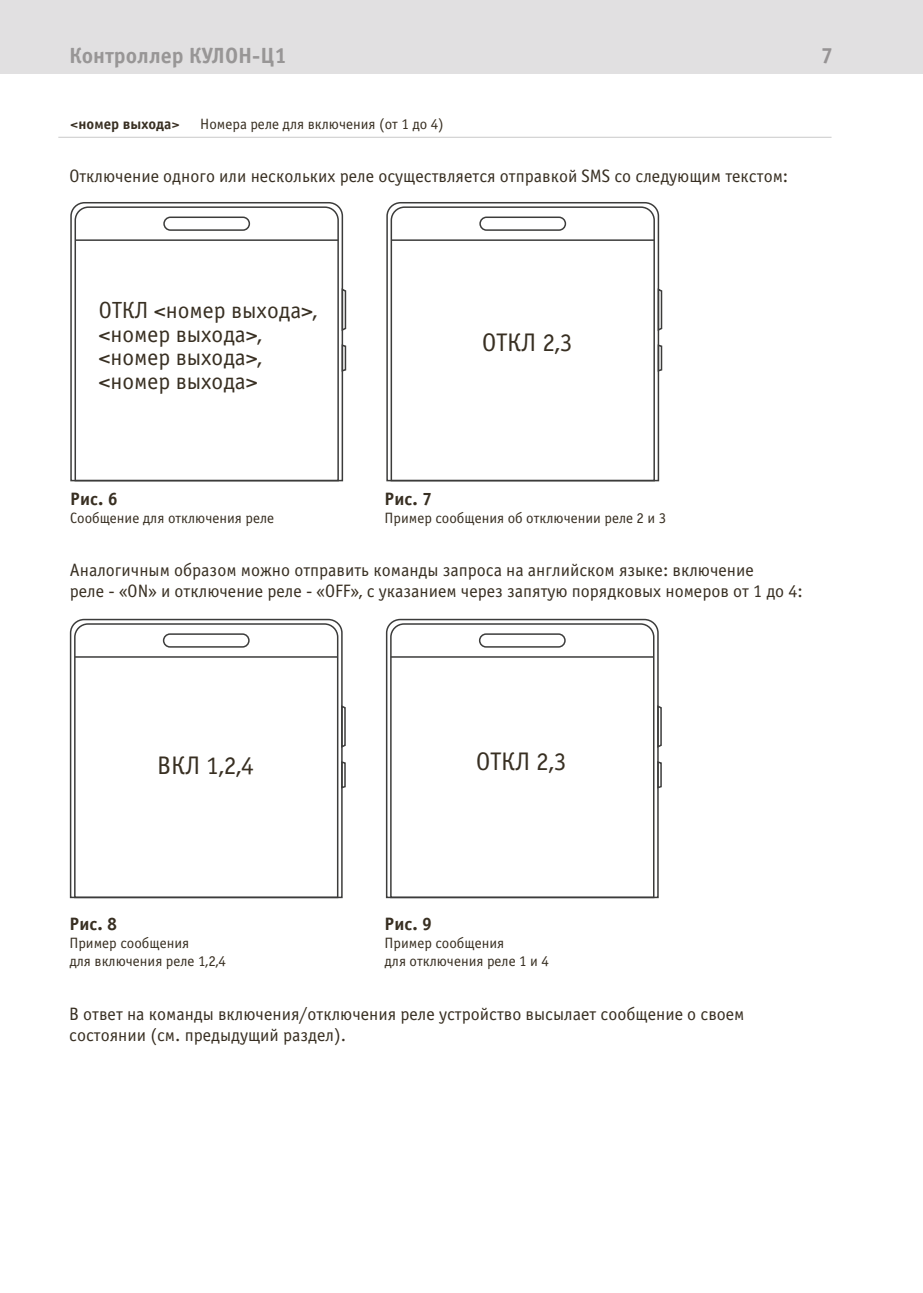
<style>
.page{position:relative;width:923px;height:1293px;background:#fff}
.page>*{position:absolute;margin:0;border:0;box-sizing:border-box;transform-origin:0 0}
.t1{font:25.5px "Officina Sans C";color:#382f22}
.t2{font:23.4px/23.4px "Officina Sans C";color:#382f22}
.t3{font:700 22.05px "Officina Sans C";color:#989696}
.t4{font:700 22.05px "Officina Sans C";color:#969394}
.t5{font:18px/21px "Officina Sans C";color:#382f22}
.t6{font:700 18px "Officina Sans C";color:#382f22}
.t7{font:15px/18px "Officina Sans C";color:#382f22}
.t8{font:700 15px "Officina Sans C";color:#382f22}
</style>
<div class="page">
<hr style="left:58px;top:137px;width:773px;height:1px;background:#c9c9c9">
<svg style="left:660px;top:289px;width:3px;height:41px"></svg>
<svg style="left:660px;top:345px;width:3px;height:26px"></svg>
<svg style="left:386px;top:202px;width:274px;height:280px"></svg>
<svg style="left:344px;top:289px;width:3px;height:41px"></svg>
<svg style="left:344px;top:345px;width:3px;height:26px"></svg>
<svg style="left:70px;top:202px;width:274px;height:280px"></svg>
<svg style="left:659px;top:706px;width:3px;height:41px"></svg>
<svg style="left:659px;top:761px;width:3px;height:27px"></svg>
<svg style="left:385px;top:618px;width:274px;height:281px"></svg>
<svg style="left:343px;top:706px;width:3px;height:41px"></svg>
<svg style="left:343px;top:761px;width:3px;height:27px"></svg>
<svg style="left:69px;top:618px;width:274px;height:281px"></svg>
<div style="left:0;top:0;width:923px;height:73px;background:#e1e0e1"></div>
<p class="t3" style="left:69px;top:43px;width:219px">Контроллер КУЛОН-Ц1</p>
<p class="t4" style="left:821px;top:43px;width:14px">7</p>
<p class="t8" style="left:70px;top:116px;width:111px">&lt;номер выхода&gt;</p>
<p class="t7" style="left:200px;top:116px;width:245px">Номера реле для включения (от 1 до 4)</p>
<p class="t5" style="left:69px;top:166px;width:720px">Отключение одного или нескольких реле осуществляется отправкой SMS со следующим текстом:</p>
<p class="t2" style="left:99px;top:299px;width:220px">ОТКЛ &lt;номер выхода&gt;, &lt;номер выхода&gt;, &lt;номер выхода&gt;, &lt;номер выхода&gt;</p>
<p class="t6" style="left:70px;top:489px;width:49px">Рис. 6</p>
<p class="t7" style="left:70px;top:509px;width:205px">Сообщение для отключения реле</p>
<h1 class="t1" style="left:482px;top:329px;width:92px">ОТКЛ 2,3</h1>
<p class="t6" style="left:384px;top:489px;width:49px">Рис. 7</p>
<p class="t7" style="left:384px;top:509px;width:283px">Пример сообщения об отключении реле 2 и 3</p>
<p class="t5" style="left:70px;top:559px;width:734px">Аналогичным образом можно отправить команды запроса на английском языке: включение<br>реле - «ON» и отключение реле - «OFF», с указанием через запятую порядковых номеров от 1 до 4:</p>
<h1 class="t1" style="left:157px;top:752px;width:98px">ВКЛ 1,2,4</h1>
<h1 class="t1" style="left:476px;top:748px;width:92px">ОТКЛ 2,3</h1>
<p class="t6" style="left:69px;top:913px;width:49px">Рис. 8</p>
<p class="t7" style="left:69px;top:934px;width:158px">Пример сообщения<br>для включения реле 1,2,4</p>
<p class="t6" style="left:384px;top:913px;width:49px">Рис. 9</p>
<p class="t7" style="left:384px;top:934px;width:166px">Пример сообщения<br>для отключения реле 1 и 4</p>
<p class="t5" style="left:69px;top:1004px;width:677px">В ответ на команды включения/отключения реле устройство высылает сообщение о своем состоянии (см. предыдущий раздел).</p>
</div>
